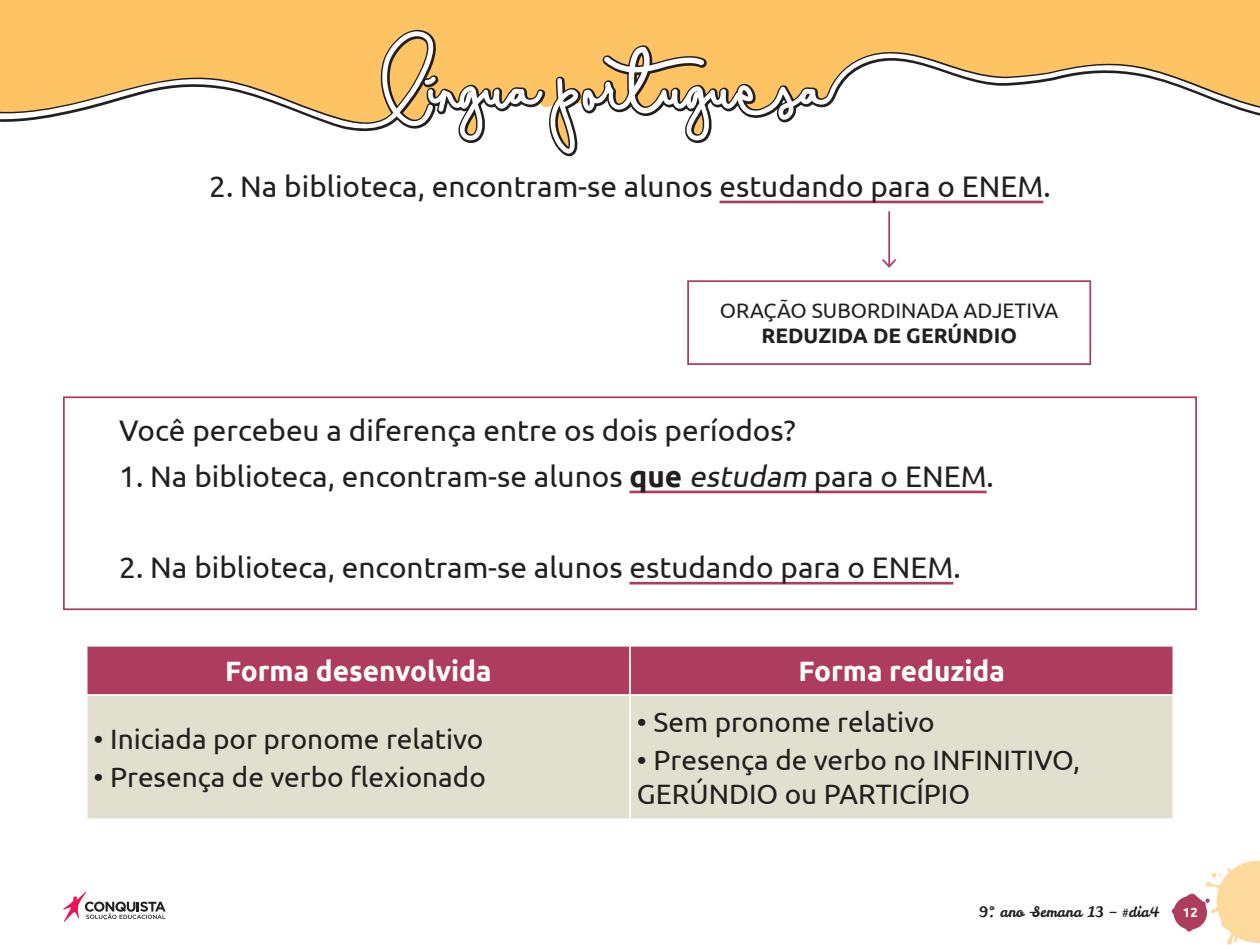
<style>
.page{position:relative;width:1260px;height:945px;background:#fff}
.page>*{position:absolute;margin:0;border:0;box-sizing:border-box;transform-origin:0 0}
.t1{font:29.75px "Ubuntu";color:#231f20}
.t2{font:28px/33.6px "Ubuntu";color:#231f20}
.t3{font:700 28px "Ubuntu";color:#fff}
.t4{font:21px "Ubuntu";color:#231f20}
.t5{font:700 21px "Ubuntu";color:#231f20}
.t6{font:14.35px "Leckerli One";color:#231f20}
.t7{font:700 13.12px "Ubuntu";color:#fff}
.s1{font-weight:700}
.s2{font-style:italic}
</style>
<div class="page">
<svg style="left:1172px;top:861px;width:88px;height:84px"></svg>
<svg style="left:63px;top:891px;width:103px;height:31px"></svg>
<svg style="left:0;top:0;width:1260px;height:157px;background:#fdc970"></svg>
<svg style="left:0;top:31px;width:1260px;height:123px"></svg>
<hr style="left:719px;top:201px;width:324px;height:2px;background:#ad3c5e">
<hr style="left:629px;top:491px;width:358px;height:2px;background:#ad3c5e">
<hr style="left:629px;top:582px;width:324px;height:2px;background:#ad3c5e">
<div style="left:63px;top:396px;width:1134px;height:214px;border:2px solid #ad3c5e"></div>
<div style="left:687px;top:280px;width:404px;height:85px;border:2px solid #ad3c5e"></div>
<hr style="left:888px;top:211px;width:2px;height:56px;background:#ad3c5e">
<svg style="left:882px;top:257px;width:15px;height:11px"></svg>
<div style="left:88px;top:647px;width:1084px;height:47px;background:#ad3c5e"></div>
<div style="left:88px;top:696px;width:1084px;height:122px;background:#e1e0cf"></div>
<hr style="left:629px;top:647px;width:2px;height:47px;background:#fff">
<hr style="left:629px;top:696px;width:2px;height:122px;background:#fff">
<p class="t1" style="left:209px;top:168px;width:843px">2. Na biblioteca, encontram-se alunos estudando para o ENEM.</p>
<p class="t4" style="left:720px;top:298px;width:340px">ORAÇÃO SUBORDINADA ADJETIVA</p>
<p class="t5" style="left:761px;top:323px;width:257px">REDUZIDA DE GERÚNDIO</p>
<p class="t1" style="left:119px;top:412px;width:678px">Você percebeu a diferença entre os dois períodos?</p>
<p class="t1" style="left:119px;top:458px;width:876px">1. Na biblioteca, encontram-se alunos <span class="s1">que</span> <span class="s2">estudam</span> para o ENEM.</p>
<p class="t1" style="left:119px;top:549px;width:843px">2. Na biblioteca, encontram-se alunos estudando para o ENEM.</p>
<p class="t3" style="left:225px;top:654px;width:268px">Forma desenvolvida</p>
<p class="t3" style="left:798px;top:654px;width:208px">Forma reduzida</p>
<p class="t2" style="left:94px;top:721px;width:391px">• Iniciada por pronome relativo</p>
<p class="t2" style="left:94px;top:760px;width:394px">• Presença de verbo flexionado</p>
<p class="t2" style="left:637px;top:704px;width:299px">• Sem pronome relativo</p>
<p class="t2" style="left:637px;top:743px;width:445px">• Presença de verbo no INFINITIVO,<br>GERÚNDIO ou PARTICÍPIO</p>
<p class="t6" style="left:979px;top:903px;width:182px">9º. ano –Semana 13 – #dia4</p>
<p class="t7" style="left:1183px;top:905px;width:16px">12</p>
</div>
